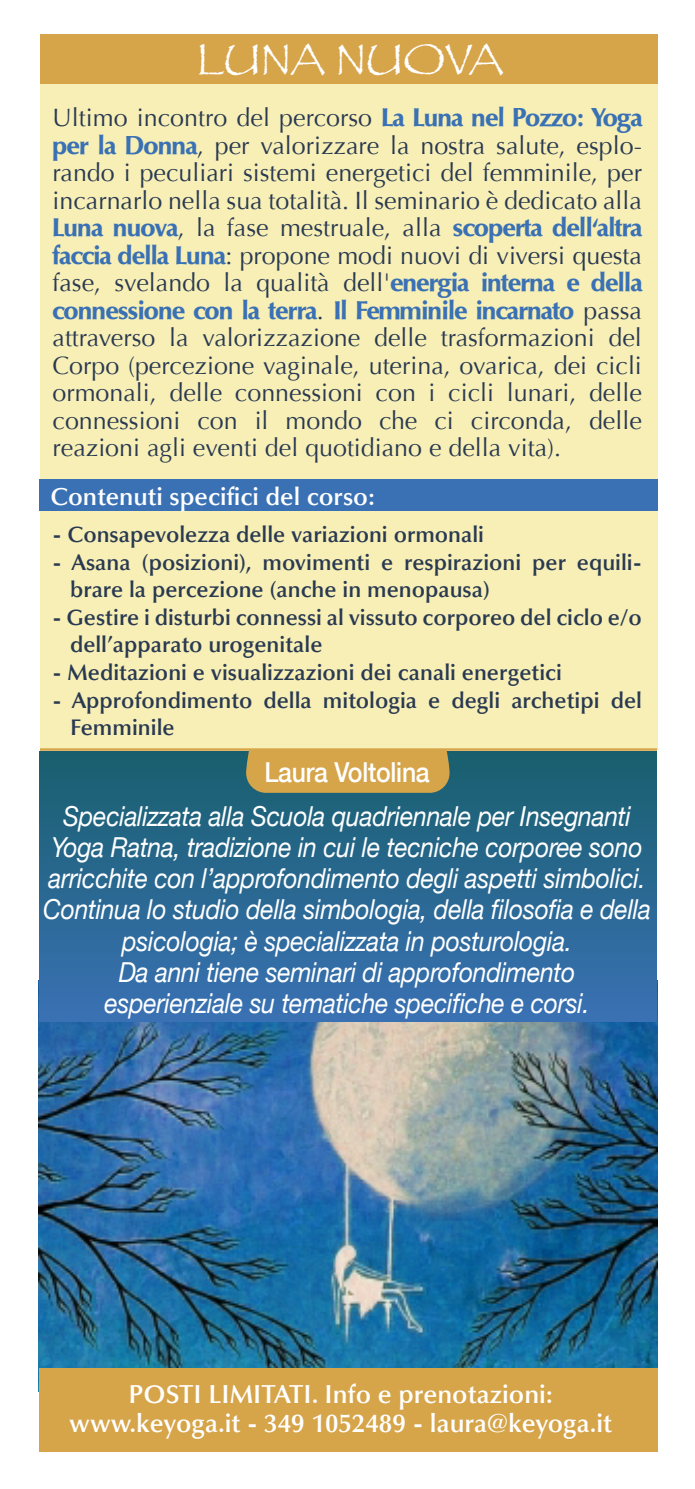
<style>
.page{position:relative;width:695px;height:1489px;background:#fff}
.page>*{position:absolute;margin:0;border:0;box-sizing:border-box;transform-origin:0 0}
.t1{font:45px "Papyrus";color:#fff}
.t2{font:italic 27.5px/31.2px "Helvetica Neue";letter-spacing:-.01em;color:#fff;text-align:center;scale:.9 1}
.t3{font:500 27.5px "Helvetica Neue";letter-spacing:-.01em;color:#fff;scale:.9 1}
.t4{font:600 26px/28.5px "Optima LT Std";color:#fff;text-align:center}
.t5{font:25px/27.5px "Optima LT Std";color:#293951;text-align:justify}
.t6{font:700 25px "Optimale";color:#3a71b4}
.t7{font:600 25px "Optima LT Std";color:#fff}
.t8{font:600 22.5px/27.5px "Optima LT Std";color:#293951}
.s1{font-family:"Optimale";font-weight:700;color:#3a71b4}
.s2{font-family:"Optima LT Std";font-weight:400;color:#293951}
</style>
<div class="page">
<img style="left:38px;top:980px;width:619px;height:410px">
<div style="left:39px;top:1368px;width:618px;height:83px;background:#d6a449"></div>
<div style="left:39px;top:751px;width:617px;height:269px;background:linear-gradient(to bottom,#185f6d,#3a71b4)"></div>
<div style="left:246px;top:709px;width:203px;height:83px;background:#d6a449;border-radius:20px"></div>
<div style="left:40px;top:36px;width:617px;height:713px;background:#f7efb5"></div>
<div style="left:40px;top:34px;width:617px;height:50px;background:#d6a449"></div>
<div style="left:39px;top:479px;width:618px;height:32px;background:#3a71b4"></div>
<hr style="left:40px;top:748px;width:617px;height:2px;background:#d6a449">
<h1 class="t1" style="left:196px;top:32px;width:309px">LUNA NUOVA</h1>
<p class="t5" style="left:52px;top:104px;width:591px">Ultimo incontro del percorso <span class="s1">La Luna nel Pozzo: Yoga per la Donna</span>, per valorizzare la nostra salute, esplo&shy;rando i peculiari sistemi energetici del femminile, per incarnarlo nella sua totalità. Il seminario è dedicato alla</p>
<p class="t6" style="left:52px;top:213px;width:591px">Luna nuova<span class="s2">, la fase mestruale, alla</span> scoperta dell'altra</p>
<p class="t5" style="left:52px;top:242px;width:591px"><span class="s1">faccia della Luna</span>: propone modi nuovi di viversi questa fase, svelando la qualità dell'<span class="s1">energia interna e della</span></p>
<p class="t6" style="left:52px;top:296px;width:591px">connessione con la terra<span class="s2">.</span> Il Femminile incarnato <span class="s2">passa</span></p>
<p class="t5" style="left:52px;top:324px;width:590px">attraverso la valorizzazione delle trasformazioni del Corpo (percezione vaginale, uterina, ovarica, dei cicli ormonali, delle connessioni con i cicli lunari, delle connessioni con il mondo che ci circonda, delle reazioni agli eventi del quotidiano e della vita).</p>
<p class="t7" style="left:50px;top:482px;width:326px">Contenuti specifici del corso:</p>
<p class="t8" style="left:52px;top:521px;width:433px">- Consapevolezza delle variazioni ormonali</p>
<p class="t8" style="left:70px;top:549px;width:573px;text-indent:-18px">- Asana (posizioni), movimenti e respirazioni per equili&shy;brare la percezione (anche in menopausa)</p>
<p class="t8" style="left:70px;top:604px;width:573px;text-indent:-18px">- Gestire i disturbi connessi al vissuto corporeo del ciclo e/o dell’apparato urogenitale</p>
<p class="t8" style="left:52px;top:659px;width:511px">- Meditazioni e visualizzazioni dei canali energetici</p>
<p class="t8" style="left:70px;top:686px;width:573px;text-indent:-18px">- Approfondimento della mitologia e degli archetipi del<br>Femminile</p>
<p class="t3" style="left:264px;top:749px;width:185px">Laura Voltolina</p>
<p class="t2" style="left:43px;top:801px;width:677px">Specializzata alla Scuola quadriennale per Insegnanti Yoga Ratna, tradizione in cui le tecniche corporee sono arricchite con l’approfondimento degli aspetti simbolici.<br>Continua lo studio della simbologia, della filosofia e della psicologia; è specializzata in posturologia.<br>Da anni tiene seminari di approfondimento<br>esperienziale su tematiche specifiche e corsi.</p>
<p class="t4" style="left:69px;top:1380px;width:544px">POSTI LIMITATI. Info e prenotazioni: www.keyoga.it - 349 1052489 - laura@keyoga.it</p>
</div>
